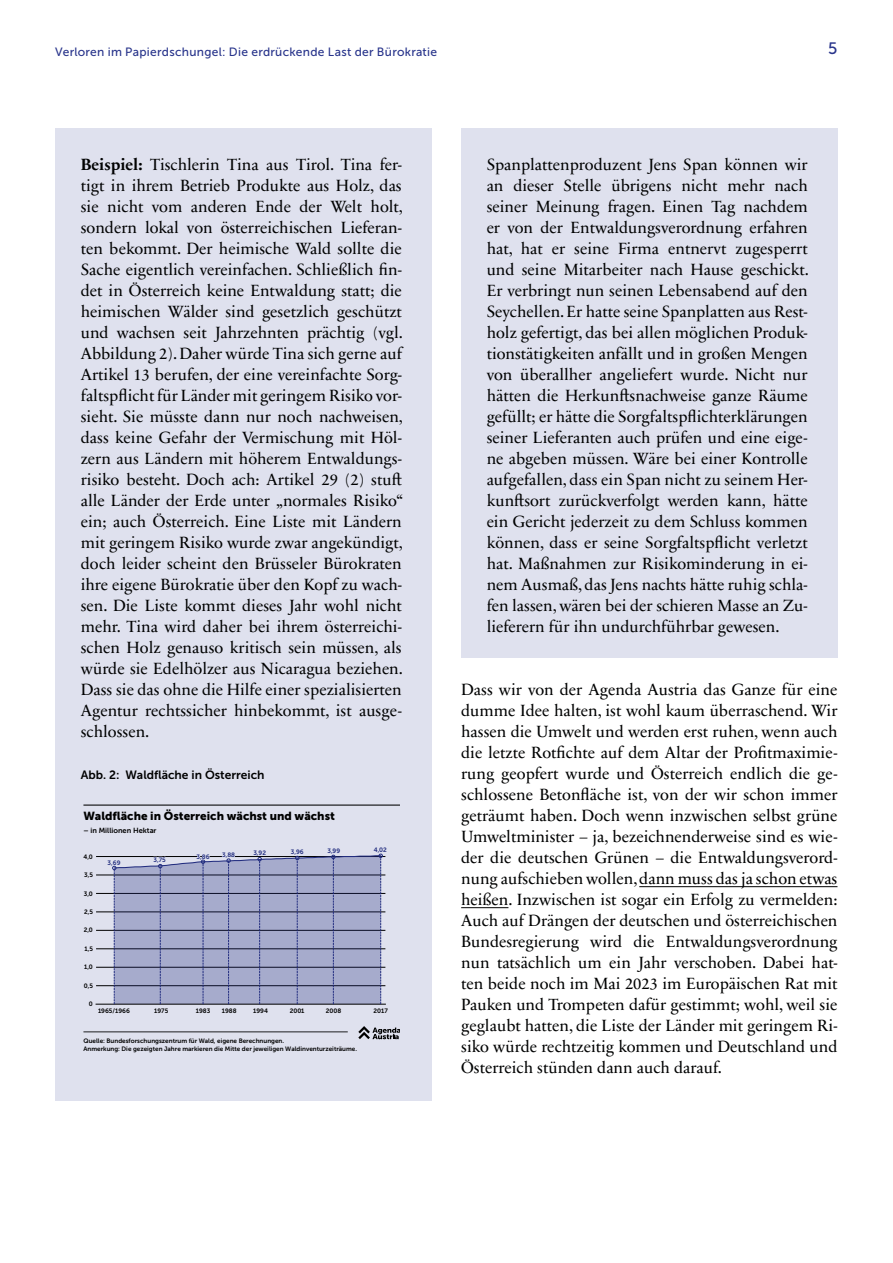
<style>
.page{position:relative;width:893px;height:1263px;background:#fff}
.page>*{position:absolute;margin:0;border:0;box-sizing:border-box;transform-origin:0 0}
.Fließtext_Box{font:16.5px/21px "Sabon Next LT Pro";color:#010202;text-align:justify}
._2023_Fließtext{font:16.5px/21px "Sabon Next LT Pro";color:#010202;text-align:justify}
.t1{font:16.5px "Museo Sans 500";color:#28348b}
.t2{font:12px "Museo Sans 500";letter-spacing:.025em;color:#28348b}
.t3{font:12px "Museo Sans 700";color:#000}
.t4{font:11.7px "Museo Sans 900";color:#000}
.t5{font:7.35px "Museo Sans 700";color:#000}
.t6{font:6.3px/7.6px "Museo Sans 700";color:#000}
.t7{font:6.3px "Museo Sans 700";color:#283489}
.s1{font-weight:700}
.s2{color:#000}
</style>
<div class="page">
<div style="left:461px;top:128px;width:376px;height:530px;background:#dfe1ee"></div>
<hr style="left:639px;top:886px;width:198px;height:1px;background:#000">
<hr style="left:461px;top:907px;width:47px;height:1px;background:#000">
<div style="left:55px;top:128px;width:377px;height:635px;background:#dfe1ee"></div>
<div style="left:55px;top:758px;width:377px;height:343px;background:#dfe1ee"></div>
<hr style="left:96px;top:856px;width:289px;height:1px;background:#000">
<hr style="left:96px;top:875px;width:289px;height:1px;background:#000">
<hr style="left:96px;top:893px;width:289px;height:1px;background:#000">
<hr style="left:96px;top:912px;width:289px;height:1px;background:#000">
<hr style="left:96px;top:930px;width:289px;height:1px;background:#000">
<hr style="left:96px;top:948px;width:289px;height:1px;background:#000">
<hr style="left:96px;top:967px;width:289px;height:1px;background:#000">
<hr style="left:96px;top:985px;width:289px;height:1px;background:#000">
<hr style="left:96px;top:1004px;width:289px;height:1px;background:#000">
<hr style="left:83px;top:804px;width:317px;height:2px;background:#000">
<hr style="left:83px;top:1031px;width:265px;height:1px;background:#222">
<svg style="left:358px;top:1026px;width:42px;height:13px"></svg>
<svg style="left:106px;top:853px;width:280px;height:151px;background:#9fa4c4"></svg>
<p class="t2" style="left:55px;top:45px;width:383px">Verloren im Papierdschungel: Die erdrückende Last der Bürokratie</p>
<p class="t1" style="left:828px;top:39px;width:11px">5</p>
<p class="Fließtext_Box" style="left:81px;top:154px;width:324px"><span class="s1">Beispiel:</span> Tischlerin Tina aus Tirol. Tina fer&shy;tigt in ihrem Betrieb Produkte aus Holz, das sie nicht vom anderen Ende der Welt holt, sondern lokal von österreichischen Lieferan&shy;ten bekommt. Der heimische Wald sollte die Sache eigentlich vereinfachen. Schließlich fin&shy;det in Österreich keine Entwaldung statt; die heimischen Wälder sind gesetzlich geschützt und wachsen seit Jahrzehnten prächtig (vgl.<br>Abbildung 2). Daher würde Tina sich gerne auf Artikel 13 berufen, der eine vereinfachte Sorg&shy;faltspflicht für Länder mit geringem Risiko vor&shy;sieht. Sie müsste dann nur noch nachweisen, dass keine Gefahr der Vermischung mit Höl&shy;zern aus Ländern mit höherem Entwaldungs&shy;risiko besteht. Doch ach: Artikel 29 (2) stuft alle Länder der Erde unter „normales Risiko“ ein; auch Österreich. Eine Liste mit Ländern mit geringem Risiko wurde zwar angekündigt, doch leider scheint den Brüsseler Bürokraten ihre eigene Bürokratie über den Kopf zu wach&shy;sen. Die Liste kommt dieses Jahr wohl nicht mehr. Tina wird daher bei ihrem österreichi&shy;schen Holz genauso kritisch sein müssen, als würde sie Edelhölzer aus Nicaragua beziehen.<br>Dass sie das ohne die Hilfe einer spezialisierten Agentur rechtssicher hinbekommt, ist ausge&shy;schlossen.</p>
<p class="t3" style="left:81px;top:768px;width:185px">Abb. 2: Waldfläche in Österreich</p>
<p class="t4" style="left:83px;top:809px;width:253px">Waldfläche in Österreich wächst und wächst</p>
<p class="t5" style="left:83px;top:826px;width:75px">– in Millionen Hektar</p>
<p class="t6" style="left:83px;top:853px;width:11px">4,0</p>
<p class="t6" style="left:84px;top:871px;width:10px">3,5</p>
<p class="t6" style="left:84px;top:889px;width:11px">3,0</p>
<p class="t6" style="left:84px;top:908px;width:10px">2,5</p>
<p class="t6" style="left:84px;top:926px;width:11px">2,0</p>
<p class="t6" style="left:84px;top:945px;width:10px">1,5</p>
<p class="t6" style="left:84px;top:963px;width:10px">1,0</p>
<p class="t6" style="left:84px;top:982px;width:11px">0,5</p>
<p class="t6" style="left:89px;top:1000px;width:5px">0</p>
<p class="t7" style="left:108px;top:859px;width:14px">3,69</p>
<p class="t7" style="left:153px;top:857px;width:14px">3,75</p>
<p class="t7" style="left:197px;top:853px;width:14px">3,86</p>
<p class="t7" style="left:222px;top:852px;width:15px">3,88</p>
<p class="t7" style="left:253px;top:849px;width:14px">3,92</p>
<p class="t7" style="left:291px;top:848px;width:14px">3,96</p>
<p class="t7" style="left:327px;top:847px;width:14px">3,99</p>
<p class="t7" style="left:374px;top:847px;width:15px">4,02</p>
<p class="t6" style="left:98px;top:1007px;width:33px">1965/1966</p>
<p class="t6" style="left:154px;top:1007px;width:16px">1975</p>
<p class="t6" style="left:196px;top:1007px;width:16px">1983</p>
<p class="t6" style="left:222px;top:1007px;width:16px">1988</p>
<p class="t6" style="left:253px;top:1007px;width:16px">1994</p>
<p class="t6" style="left:290px;top:1007px;width:16px">2001</p>
<p class="t6" style="left:326px;top:1007px;width:17px">2008</p>
<p class="t6" style="left:374px;top:1007px;width:16px">2017</p>
<p class="t6" style="left:83px;top:1037px;width:275px">Quelle: Bundesforschungszentrum für Wald, eigene Berechnungen.<br>Anmerkung: Die gezeigten Jahre markieren die Mitte der jeweiligen Waldinventurzeiträume.</p>
<p class="Fließtext_Box" style="left:487px;top:154px;width:324px">Spanplattenproduzent Jens Span können wir an dieser Stelle übrigens nicht mehr nach seiner Meinung fragen. Einen Tag nachdem er von der Entwaldungsverordnung erfahren hat, hat er seine Firma entnervt zugesperrt und seine Mitarbeiter nach Hause geschickt.<br>Er verbringt nun seinen Lebensabend auf den Seychellen. Er hatte seine Spanplatten aus Rest&shy;holz gefertigt, das bei allen möglichen Produk&shy;tionstätigkeiten anfällt und in großen Mengen von überallher angeliefert wurde. Nicht nur hätten die Herkunftsnachweise ganze Räume gefüllt; er hätte die Sorgfaltspflichterklärungen seiner Lieferanten auch prüfen und eine eige&shy;ne abgeben müssen. Wäre bei einer Kontrolle aufgefallen, dass ein Span nicht zu seinem Her&shy;kunftsort zurückverfolgt werden kann, hätte ein Gericht jederzeit zu dem Schluss kommen können, dass er seine Sorgfaltspflicht verletzt hat. Maßnahmen zur Risikominderung in ei&shy;nem Ausmaß, das Jens nachts hätte ruhig schla&shy;fen lassen, wären bei der schieren Masse an Zu&shy;lieferern für ihn undurchführbar gewesen.</p>
<p class="_2023_Fließtext" style="left:461px;top:679px;width:378px">Dass wir von der Agenda Austria das Ganze für eine dumme Idee halten, ist wohl kaum überraschend. Wir hassen die Umwelt und werden erst ruhen, wenn auch die letzte Rotfichte auf dem Altar der Profitmaximie&shy;rung geopfert wurde und Österreich endlich die ge&shy;schlossene Betonfläche ist, von der wir schon immer geträumt haben. Doch wenn inzwischen selbst grüne Umweltminister – ja, bezeichnenderweise sind es wie&shy;der die deutschen Grünen – die Entwaldungsverord&shy;nung aufschieben wollen, <span class="s2">dann muss das ja schon etwas heißen</span>. Inzwischen ist sogar ein Erfolg zu vermelden:<br>Auch auf Drängen der deutschen und österreichischen Bundesregierung wird die Entwaldungsverordnung nun tatsächlich um ein Jahr verschoben. Dabei hat&shy;ten beide noch im Mai 2023 im Europäischen Rat mit Pauken und Trompeten dafür gestimmt; wohl, weil sie geglaubt hatten, die Liste der Länder mit geringem Ri&shy;siko würde rechtzeitig kommen und Deutschland und Österreich stünden dann auch darauf.</p>
</div>
